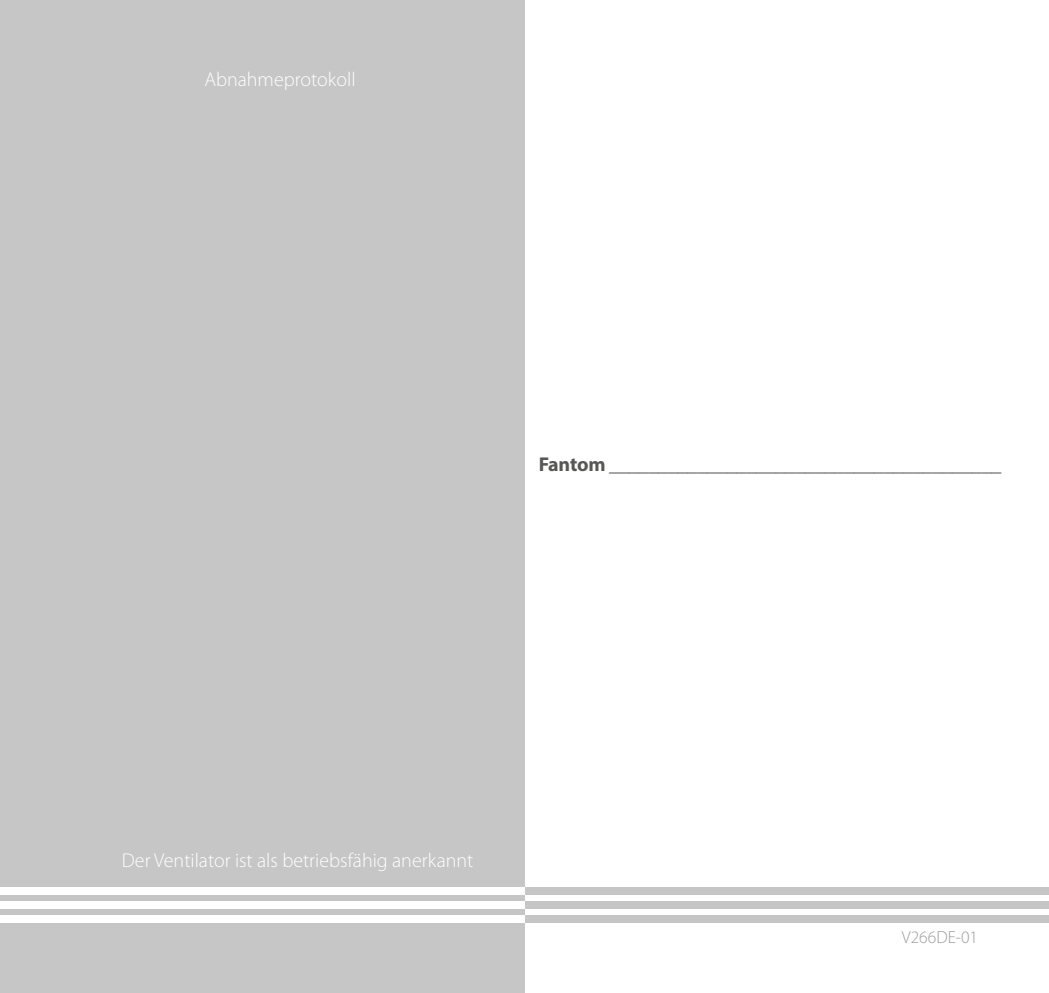
<style>
.page{position:relative;width:1049px;height:993px;background:#fff}
.page>*{position:absolute;margin:0;border:0;box-sizing:border-box;transform-origin:0 0}
.t1{font:300 20px "Myriad Pro";color:#fff}
.t2{font:700 20px "Myriad Pro";letter-spacing:-.015em;color:#575756}
.t3{font:300 17.5px "Myriad Pro";color:#9d9d9c}
</style>
<div class="page">
<div style="left:0;top:0;width:524px;height:992px;background:#c6c6c6"></div>
<div style="left:524px;top:915px;width:525px;height:7px;background:#c6c6c6"></div>
<div style="left:0;top:915px;width:524px;height:7px;background:#fff"></div>
<div style="left:524px;top:900px;width:525px;height:7px;background:#c6c6c6"></div>
<div style="left:0;top:900px;width:524px;height:7px;background:#fff"></div>
<div style="left:524px;top:886px;width:525px;height:7px;background:#c6c6c6"></div>
<div style="left:0;top:886px;width:524px;height:7px;background:#fff"></div>
<p class="t1" style="left:204px;top:68px;width:153px">Abnahmeprotokoll</p>
<p class="t2" style="left:539px;top:451px;width:464px">Fantom ________________________________________</p>
<p class="t1" style="left:122px;top:848px;width:353px">Der Ventilator ist als betriebsfähig anerkannt</p>
<p class="t3" style="left:902px;top:926px;width:78px">V266DE-01</p>
</div>
